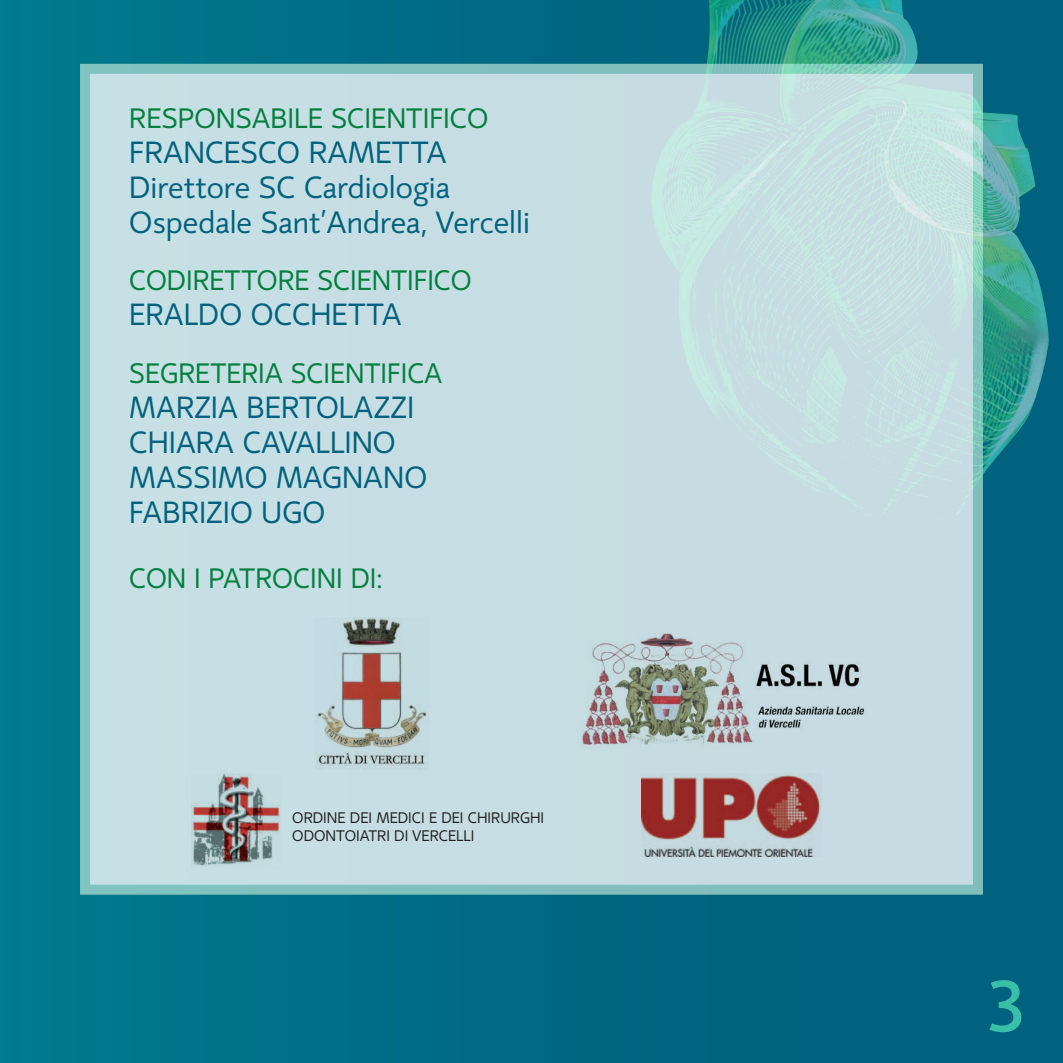
<style>
.page{position:relative;width:1063px;height:1063px;background:#fff}
.page>*{position:absolute;margin:0;border:0;box-sizing:border-box;transform-origin:0 0}
.t1{font:500 72.5px "Daxline Pro";color:#39bea7}
.t2{font:30px/35px "mirror 82";color:#00627e}
.t3{font:27.5px "mirror 82";color:#00803d}
.t4{font:15px/17.5px "mirror 82";color:#231f20}
</style>
<div class="page">
<div style="left:0;top:0;width:1063px;height:1063px;background:linear-gradient(to right,#00788d,#005d7b)"></div>
<div style="left:80px;top:64px;width:903px;height:831px;background:#c6dee3;border:10px solid #a5d9ce"></div>
<img style="left:646px;top:0;width:403px;height:529px">
<img style="left:582px;top:633px;width:282px;height:112px">
<img style="left:317px;top:617px;width:110px;height:152px">
<img style="left:191px;top:773px;width:89px;height:93px">
<img style="left:641px;top:773px;width:180px;height:84px">
<p class="t3" style="left:129px;top:101px;width:361px">RESPONSABI LE SCIENTI FICO</p>
<p class="t2" style="left:129px;top:135px;width:36px">Franc</p>
<p class="t2" style="left:129px;top:135px;width:402px;text-indent:95px">esco Rametta<br>Direttore SC Cardiologia<br>Ospedale Sant’Andrea, Vercelli</p>
<p class="t3" style="left:129px;top:263px;width:344px">CODI RETTORE SCIENTI FICO</p>
<p class="t2" style="left:129px;top:297px;width:274px">ERALDO OCCHETTA</p>
<p class="t3" style="left:129px;top:356px;width:315px">SEGRETERIA SCIENTI FICA</p>
<p class="t2" style="left:129px;top:390px;width:282px">MARZIA BERTOLAZZI<br>CHIARA CAVALLI NO<br>MASSIM</p>
<p class="t2" style="left:129px;top:460px;width:299px;text-indent:115px">O MAGNANO<br>FABRIZIO UGO</p>
<p class="t3" style="left:129px;top:561px;width:255px">CON I PATROCI NI DI:</p>
<p class="t4" style="left:292px;top:809px;width:251px">ORDINE DEI MEDICI E DEI CHIRURGHI<br>ODONTOIATRI DI VERCELLI</p>
<h1 class="t1" style="left:989px;top:946px;width:37px">3</h1>
</div>
